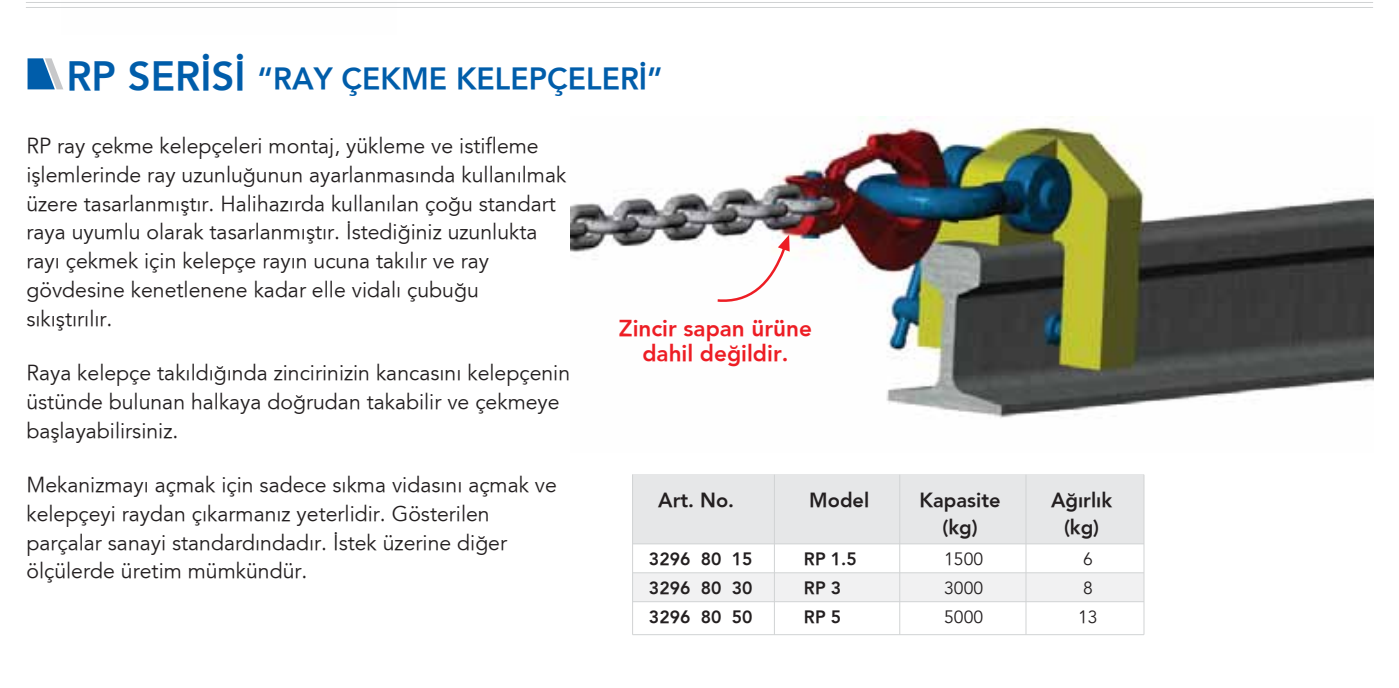
<style>
.page{position:relative;width:1399px;height:688px;background:#fff}
.page>*{position:absolute;margin:0;border:0;box-sizing:border-box;transform-origin:0 0}
.t1{font:800 30px "Avenir";color:#005daa}
.t2{font:800 22.5px/25px "Avenir";color:#ed1d24;text-align:center}
.t3{font:21.25px/28.8px "Avenir";color:#231f20}
.t4{font:800 20px/27.5px "Avenir";color:#231f20;text-align:center}
.t5{font:800 17.5px/29px "Avenir";color:#231f20;text-align:justify}
.t6{font:17.5px/29px "Avenir";color:#231f20;text-align:justify}
.s1{font-size:40px}
</style>
<div class="page">
<img style="left:570px;top:117px;width:803px;height:302px">
<svg style="left:715px;top:235px;width:74px;height:68px"></svg>
<svg style="left:28px;top:58px;width:35px;height:31px"></svg>
<hr style="left:26px;top:2px;width:1346px;height:1px;background:#d1d3d4">
<hr style="left:26px;top:7px;width:1346px;height:1px;background:#d1d3d4">
<div style="left:632px;top:474px;width:511px;height:69px;background:#e6e7e8"></div>
<div style="left:632px;top:572px;width:511px;height:29px;background:#f1f1f2"></div>
<hr style="left:632px;top:543px;width:511px;height:1px;background:#d1d3d4">
<hr style="left:632px;top:572px;width:511px;height:1px;background:#d1d3d4">
<hr style="left:632px;top:601px;width:511px;height:1px;background:#d1d3d4">
<hr style="left:632px;top:474px;width:1px;height:160px;background:#d1d3d4">
<hr style="left:774px;top:474px;width:1px;height:160px;background:#d1d3d4">
<hr style="left:899px;top:474px;width:1px;height:160px;background:#d1d3d4">
<hr style="left:1025px;top:474px;width:1px;height:160px;background:#d1d3d4">
<hr style="left:1143px;top:474px;width:1px;height:160px;background:#d1d3d4">
<hr style="left:632px;top:634px;width:511px;height:1px;background:#d1d3d4">
<p class="t1" style="left:66px;top:61px;width:598px"><span class="s1">RP SER‹S‹</span> “RAY ÇEKME KELEPÇELER‹”</p>
<p class="t3" style="left:26px;top:132px;width:541px">RP ray çekme kelepçeleri montaj, yükleme ve istifleme işlemlerinde ray uzunluğunun ayarlanmas›nda kullan›lmak üzere tasarlanm›şt›r. Halihaz›rda kullan›lan çoğu standart raya uyumlu olarak tasarlanm›şt›r. ‹stediğiniz uzunlukta ray› çekmek için kelepçe ray›n ucuna tak›l›r ve ray gövdesine kenetlenene kadar elle vidal› çubuğu s›k›şt›r›l›r.</p>
<p class="t3" style="left:26px;top:359px;width:545px">Raya kelepçe tak›ld›ğ›nda zincirinizin kancas›n› kelepçenin üstünde bulunan halkaya doğrudan takabilir ve çekmeye başlayabilirsiniz.</p>
<p class="t3" style="left:26px;top:470px;width:532px">Mekanizmay› açmak için sadece s›kma vidas›n› açmak ve kelepçeyi raydan ç›karman›z yeterlidir. Gösterilen parçalar sanayi standard›ndad›r. ‹stek üzerine diğer ölçülerde üretim mümkündür.</p>
<p class="t2" style="left:619px;top:315px;width:194px">Zincir sapan ürüne dahil değildir.</p>
<p class="t4" style="left:658px;top:485px;width:77px">Art. No.</p>
<p class="t4" style="left:809px;top:485px;width:61px">Model</p>
<p class="t4" style="left:919px;top:485px;width:83px">Kapasite (kg)</p>
<p class="t4" style="left:1050px;top:485px;width:63px">Ağırlık (kg)</p>
<p class="t5" style="left:649px;top:543px;width:105px">3296 80 15<br>3296 80 30<br>3296 80 50</p>
<p class="t5" style="left:804px;top:543px;width:54px;text-align:left">RP 1.5<br>RP 3<br>RP 5</p>
<p class="t6" style="left:944px;top:544px;width:40px">1500<br>3000<br>5000</p>
<p class="t6" style="left:1078px;top:544px;width:21px;text-align:left">6<br>8<br>13</p>
</div>
